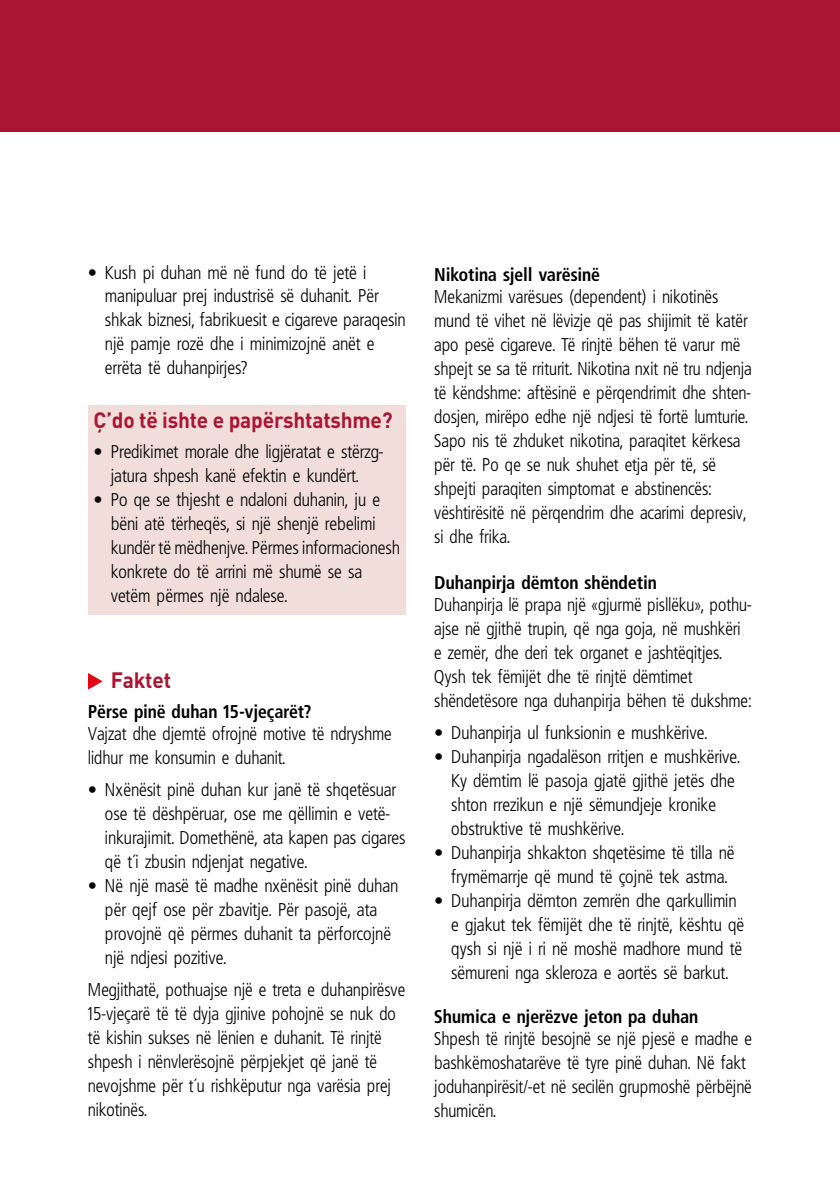
<style>
.page{position:relative;width:840px;height:1191px;background:#fff}
.page>*{position:absolute;margin:0;border:0;box-sizing:border-box;transform-origin:0 0}
.t1{font:700 22px "DIN Pro";letter-spacing:-.01em;color:#a91634;scale:.95 1}
.t2{font:300 condensed 18.4px/24px "Frutiger Pro Frutiger";letter-spacing:-.005em;color:#000}
.t3{font:700 condensed 18.4px "Frutiger Pro Frutiger";letter-spacing:-.005em;color:#000}
.s1{font-weight:700}
.s2{font-family:"Frutiger Next LT"}
</style>
<div class="page">
<div style="left:0;top:0;width:839px;height:132px;background:#a91634"></div>
<div style="left:88px;top:405px;width:317px;height:210px;background:#f1ddda"></div>
<svg style="left:88px;top:673px;width:14px;height:16px"></svg>
<p class="t2" style="left:105px;top:260px;width:302px;text-indent:-17px">• Kush pi duhan më në fund do të jetë i manipuluar prej industrisë së duhanit. Për shkak biznesi, fabrikuesit e cigareve paraqesin një pamje rozë dhe i minimizojnë anët e errëta të duhanpirjes?</p>
<p class="t1" style="left:94px;top:405px;width:316px">Ç’do të ishte e papërshtatshme?</p>
<p class="t2" style="left:94px;top:439px;width:291px;text-align:center">• Predikimet morale dhe ligjëratat e stërzg&shy;jatura shpesh kanë efektin e kundërt.</p>
<p class="t2" style="left:111px;top:487px;width:291px;text-indent:-17px">• Po qe se thjesht e ndaloni duhanin, ju e bëni atë tërheqës, si një shenjë rebelimi kundër të mëdhenjve. Përmes informacionesh konkrete do të arrini më shumë se sa vetëm përmes një ndalese.</p>
<p class="t1" style="left:111px;top:665px;width:65px">Faktet</p>
<p class="t3" style="left:88px;top:699px;width:225px">Përse pinë duhan 15-vjeçarët?</p>
<p class="t2" style="left:88px;top:721px;width:305px">Vajzat dhe djemtë ofrojnë motive të ndryshme lidhur me konsumin e duhanit.</p>
<p class="t2" style="left:105px;top:777px;width:302px;text-indent:-17px">• Nxënësit pinë duhan kur janë të shqetësuar ose të dëshpëruar, ose me qëllimin e vetë&shy;inkurajimit. Domethënë, ata kapen pas cigares që t’i zbusin ndjenjat negative.</p>
<p class="t2" style="left:105px;top:873px;width:295px;text-indent:-17px">• Në një masë të madhe nxënësit pinë duhan për qejf ose për zbavitje. Për pasojë, ata provojnë që përmes duhanit ta përforcojnë një ndjesi pozitive.</p>
<p class="t2" style="left:88px;top:977px;width:319px">Megjithatë, pothuajse një e treta e duhanpirësve 15-vjeçarë të të dyja gjinive pohojnë se nuk do të kishin sukses në lënien e duhanit. Të rinjtë shpesh i nënvlerësojnë përpjekjet që janë të nevojshme për t’u rishkëputur nga varësia prej nikotinës.</p>
<p class="t3" style="left:434px;top:261px;width:167px">Nikotina sjell varësinë</p>
<p class="t2" style="left:434px;top:284px;width:319px">Mekanizmi varësues (dependent) i nikotinës mund të vihet në lëvizje që pas shijimit të katër apo pesë cigareve. Të rinjtë bëhen të varur më shpejt se sa të rriturit. Nikotina nxit në tru ndjenja të këndshme: aftësinë e përqendrimit dhe shten&shy;dosjen, mirëpo edhe një ndjesi të fortë lumturie.<br>Sapo nis të zhduket nikotina, paraqitet kërkesa për të. Po qe se nuk shuhet etja për të, së shpejti paraqiten simptomat e abstinencës: vështirësitë në përqendrim dhe acarimi depresiv, si dhe frika.</p>
<p class="t2" style="left:434px;top:571px;width:319px;line-height:22px"><span class="s1">Duhanpirja dëmton shëndetin<br></span>Duhanpirja lë prapa një <span class="s2">«</span>gjurmë pisllëku<span class="s2">»</span>, pothu-</p>
<p class="t2" style="left:434px;top:616px;width:319px">ajse në gjithë trupin, që nga goja, në mushkëri e zemër, dhe deri tek organet e jashtëqitjes.<br>Qysh tek fëmijët dhe të rinjtë dëmtimet shëndetësore nga duhanpirja bëhen të dukshme:</p>
<p class="t2" style="left:434px;top:720px;width:275px">• Duhanpirja ul funksionin e mushkërive.</p>
<p class="t2" style="left:451px;top:744px;width:290px;text-indent:-17px">• Duhanpirja ngadalëson rritjen e mushkërive.<br>Ky dëmtim lë pasoja gjatë gjithë jetës dhe shton rrezikun e një sëmundjeje kronike obstruktive të mushkërive.</p>
<p class="t2" style="left:434px;top:840px;width:302px;text-align:center">• Duhanpirja shkakton shqetësime të tilla në frymëmarrje që mund të çojnë tek astma.</p>
<p class="t2" style="left:451px;top:888px;width:294px;text-indent:-17px">• Duhanpirja dëmton zemrën dhe qarkullimin e gjakut tek fëmijët dhe të rinjtë, kështu që qysh si një i ri në moshë madhore mund të sëmureni nga skleroza e aortës së barkut.</p>
<p class="t3" style="left:434px;top:1003px;width:265px">Shumica e njerëzve jeton pa duhan</p>
<p class="t2" style="left:434px;top:1026px;width:319px">Shpesh të rinjtë besojnë se një pjesë e madhe e bashkëmoshatarëve të tyre pinë duhan. Në fakt joduhanpirësit/-et në secilën grupmoshë përbëjnë shumicën.</p>
</div>
